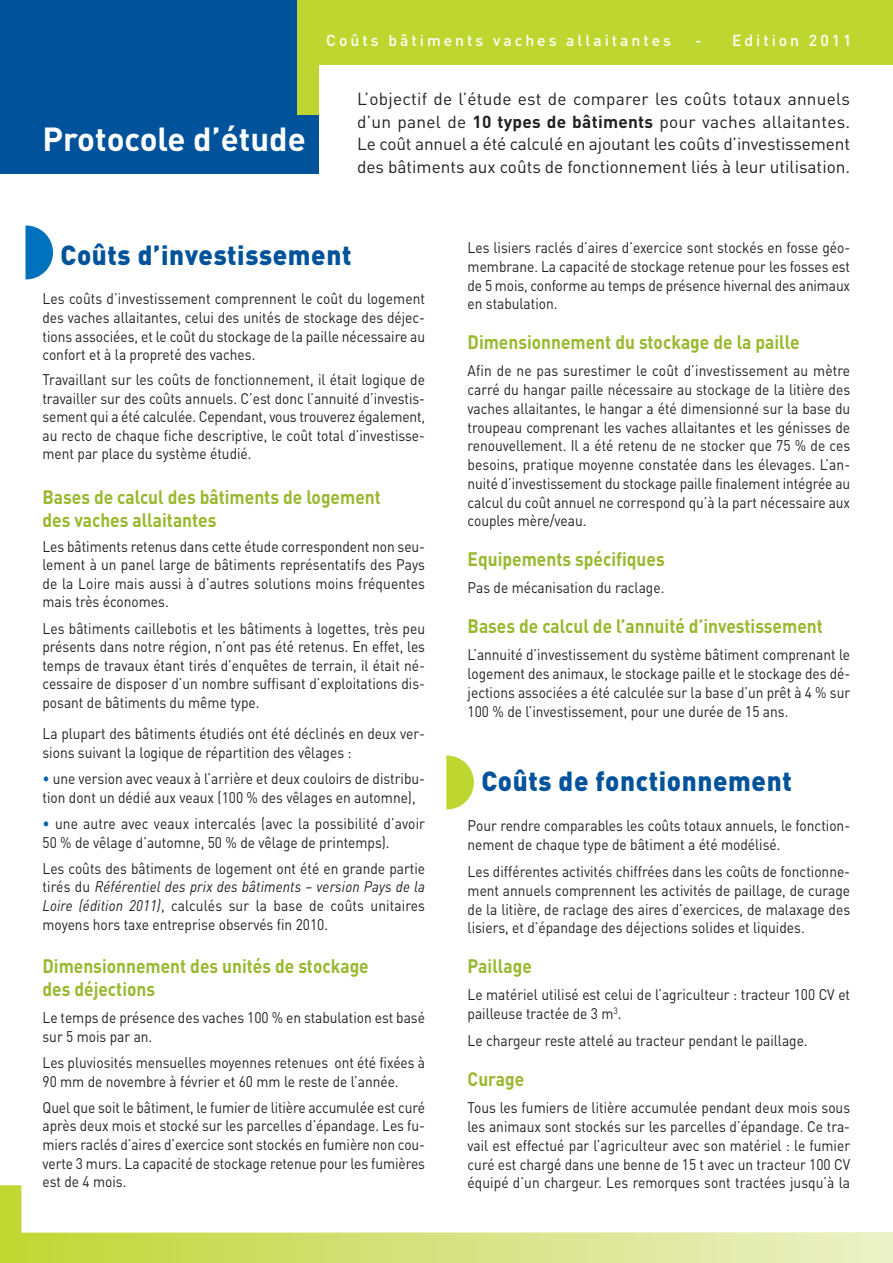
<style>
.page{position:relative;width:893px;height:1263px;background:#fff}
.page>*{position:absolute;margin:0;border:0;box-sizing:border-box;transform-origin:0 0}
.t1{font:700 33px "DIN";color:#fff}
.t2{font:900 27.3px "DIN";letter-spacing:.025em;color:#00539b;scale:.95 1}
.t3{font:700 19.35px/23px "DIN";color:#99b82e;scale:.9 1}
.t4{font:17.25px/22.5px "DIN";color:#231f20;text-align:justify}
.t5{font:500 15.75px "DIN";letter-spacing:.19em;color:#fff}
.t6{font:15.3px/18.6px "DIN";color:#231f20;text-align:justify;scale:.9 1}
.s1{font-weight:700}
.s2{color:#0066b3}
.s3{font-style:italic}
</style>
<div class="page">
<div style="left:0;top:0;width:893px;height:174px;background:#00539b"></div>
<div style="left:298px;top:0;width:595px;height:114px;background:#bed730"></div>
<div style="left:319px;top:66px;width:574px;height:134px;background:#fff"></div>
<svg style="left:0;top:1186px;width:893px;height:77px"></svg>
<svg style="left:446px;top:755px;width:28px;height:54px"></svg>
<svg style="left:26px;top:225px;width:27px;height:54px"></svg>
<h1 class="t1" style="left:43px;top:127px;width:265px">Protocole d’étude</h1>
<p class="t5" style="left:326px;top:35px;width:346px">Coûts bâtiments vaches allaitantes</p>
<p class="t5" style="left:695px;top:35px;width:158px">- Edition 2011</p>
<p class="t4" style="left:357px;top:90px;width:495px">L’objectif de l’étude est de comparer les coûts totaux annuels d’un panel de <span class="s1">10 types de bâtiments</span> pour vaches allaitantes.<br>Le coût annuel a été calculé en ajoutant les coûts d’investissement des bâtiments aux coûts de fonctionnement liés à leur utilisation.</p>
<h2 class="t2" style="left:61px;top:239px;width:308px">Coûts d’investissement</h2>
<p class="t6" style="left:43px;top:291px;width:427px">Les coûts d’investissement comprennent le coût du logement des vaches allaitantes, celui des unités de stockage des déjec&shy;tions associées, et le coût du stockage de la paille nécessaire au confort et à la propreté des vaches.</p>
<p class="t6" style="left:43px;top:372px;width:427px">Travaillant sur les coûts de fonctionnement, il était logique de travailler sur des coûts annuels. C’est donc l’annuité d’investis&shy;sement qui a été calculée. Cependant, vous trouverez également, au recto de chaque fiche descriptive, le coût total d’investisse&shy;ment par place du système étudié.</p>
<p class="t3" style="left:43px;top:487px;width:377px">Bases de calcul des bâtiments de logement des vaches allaitantes</p>
<p class="t6" style="left:43px;top:539px;width:427px">Les bâtiments retenus dans cette étude correspondent non seu&shy;lement à un panel large de bâtiments représentatifs des Pays de la Loire mais aussi à d’autres solutions moins fréquentes mais très économes.</p>
<p class="t6" style="left:43px;top:621px;width:427px">Les bâtiments caillebotis et les bâtiments à logettes, très peu présents dans notre région, n’ont pas été retenus. En effet, les temps de travaux étant tirés d’enquêtes de terrain, il était né&shy;cessaire de disposer d’un nombre suffisant d’exploitations dis&shy;posant de bâtiments du même type.</p>
<p class="t6" style="left:43px;top:726px;width:427px">La plupart des bâtiments étudiés ont été déclinés en deux ver&shy;sions suivant la logique de répartition des vêlages :</p>
<p class="t6" style="left:43px;top:771px;width:427px"><span class="s2">•</span> une version avec veaux à l’arrière et deux couloirs de distribu&shy;tion dont un dédié aux veaux (100 % des vêlages en automne),</p>
<p class="t6" style="left:43px;top:816px;width:427px"><span class="s2">•</span> une autre avec veaux intercalés (avec la possibilité d’avoir<br>50 % de vêlage d’automne, 50 % de vêlage de printemps).</p>
<p class="t6" style="left:43px;top:861px;width:427px">Les coûts des bâtiments de logement ont été en grande partie tirés du <span class="s3">Référentiel des prix des bâtiments – version Pays de la Loire (édition 2011)</span>, calculés sur la base de coûts unitaires moyens hors taxe entreprise observés fin 2010.</p>
<p class="t3" style="left:43px;top:957px;width:364px">Dimensionnement des unités de stockage des déjections</p>
<p class="t6" style="left:43px;top:1010px;width:426px">Le temps de présence des vaches 100 % en stabulation est basé sur 5 mois par an.</p>
<p class="t6" style="left:43px;top:1055px;width:426px">Les pluviosités mensuelles moyennes retenues ont été fixées à<br>90 mm de novembre à février et 60 mm le reste de l’année.</p>
<p class="t6" style="left:43px;top:1100px;width:427px">Quel que soit le bâtiment, le fumier de litière accumulée est curé après deux mois et stocké sur les parcelles d’épandage. Les fu&shy;miers raclés d’aires d’exercice sont stockés en fumière non cou&shy;verte 3 murs. La capacité de stockage retenue pour les fumières est de 4 mois.</p>
<p class="t6" style="left:468px;top:240px;width:427px">Les lisiers raclés d’aires d’exercice sont stockés en fosse géo&shy;membrane. La capacité de stockage retenue pour les fosses est de 5 mois, conforme au temps de présence hivernal des animaux en stabulation.</p>
<p class="t3" style="left:468px;top:332px;width:370px">Dimensionnement du stockage de la paille</p>
<p class="t6" style="left:468px;top:363px;width:427px">Afin de ne pas surestimer le coût d’investissement au mètre carré du hangar paille nécessaire au stockage de la litière des vaches allaitantes, le hangar a été dimensionné sur la base du troupeau comprenant les vaches allaitantes et les génisses de renouvellement. Il a été retenu de ne stocker que 75 % de ces besoins, pratique moyenne constatée dans les élevages. L’an&shy;nuité d’investissement du stockage paille finalement intégrée au calcul du coût annuel ne correspond qu’à la part nécessaire aux couples mère/veau.</p>
<p class="t3" style="left:468px;top:549px;width:220px">Equipements spécifiques</p>
<p class="t6" style="left:468px;top:580px;width:220px">Pas de mécanisation du raclage.</p>
<p class="t3" style="left:468px;top:616px;width:396px">Bases de calcul de l’annuité d’investissement</p>
<p class="t6" style="left:468px;top:647px;width:427px">L’annuité d’investissement du système bâtiment comprenant le logement des animaux, le stockage paille et le stockage des dé&shy;jections associées a été calculée sur la base d’un prêt à 4 % sur 100 % de l’investissement, pour une durée de 15 ans.</p>
<h2 class="t2" style="left:481px;top:766px;width:328px">Coûts de fonctionnement</h2>
<p class="t6" style="left:468px;top:818px;width:427px">Pour rendre comparables les coûts totaux annuels, le fonction&shy;nement de chaque type de bâtiment a été modélisé.</p>
<p class="t6" style="left:468px;top:864px;width:427px">Les différentes activités chiffrées dans les coûts de fonctionne&shy;ment annuels comprennent les activités de paillage, de curage de la litière, de raclage des aires d’exercices, de malaxage des lisiers, et d’épandage des déjections solides et liquides.</p>
<p class="t3" style="left:468px;top:956px;width:73px">Paillage</p>
<p class="t6" style="left:468px;top:987px;width:426px">Le matériel utilisé est celui de l’agriculteur : tracteur 100 CV et pailleuse tractée de 3 m<sup>3</sup>.</p>
<p class="t6" style="left:468px;top:1033px;width:379px">Le chargeur reste attelé au tracteur pendant le paillage.</p>
<p class="t3" style="left:468px;top:1069px;width:65px">Curage</p>
<p class="t6" style="left:468px;top:1100px;width:427px">Tous les fumiers de litière accumulée pendant deux mois sous les animaux sont stockés sur les parcelles d’épandage. Ce tra&shy;vail est effectué par l’agriculteur avec son matériel : le fumier curé est chargé dans une benne de 15 t avec un tracteur 100 CV équipé d’un chargeur. Les remorques sont tractées jusqu’à la</p>
</div>
